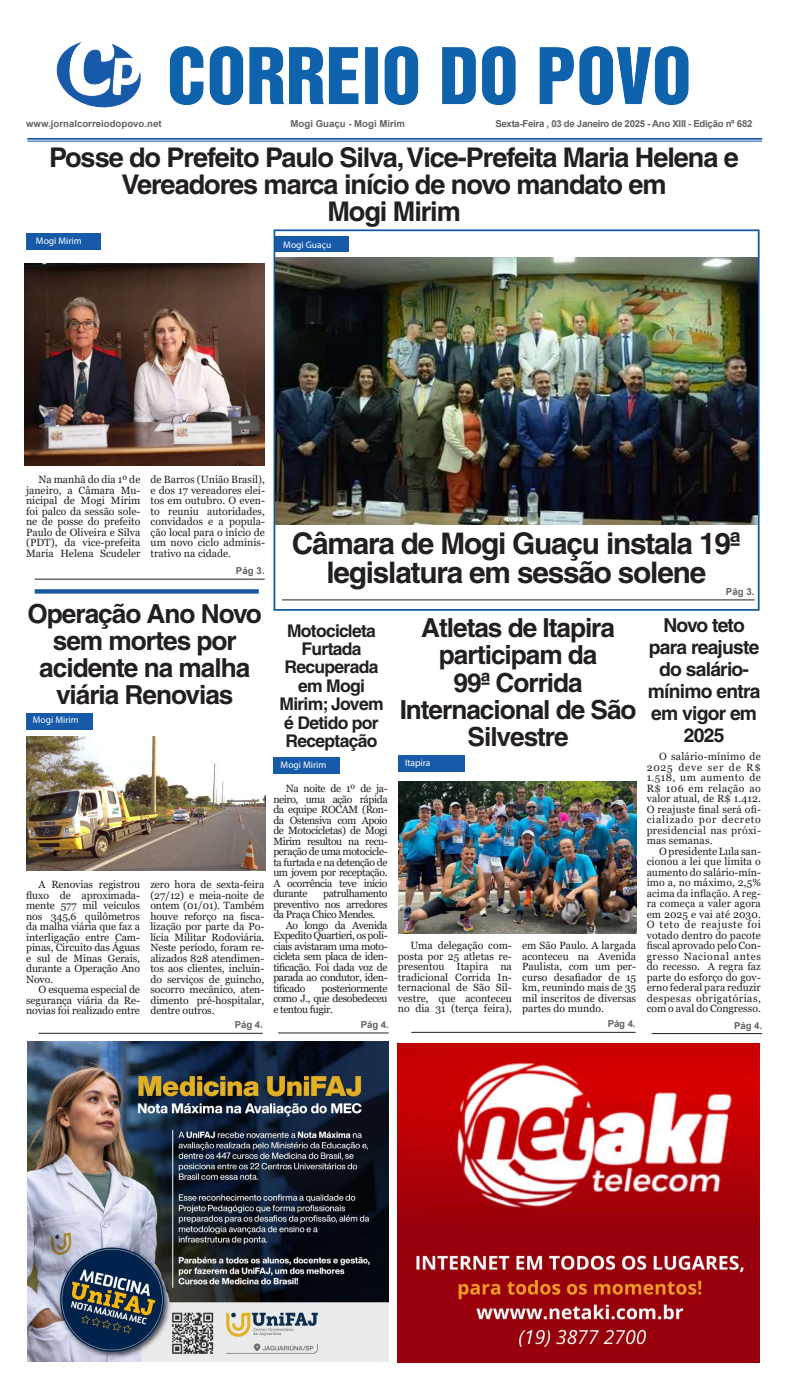
<style>
.page{position:relative;width:787px;height:1389px;background:#fff}
.page>*{position:absolute;margin:0;border:0;box-sizing:border-box;transform-origin:0 0}
.t1{font:700 29.75px/28.9px "Helvetica";letter-spacing:-.04em;color:#231f20;text-align:center}
.t2{font:700 27.12px/27.1px "Helvetica";letter-spacing:-.04em;color:#231f20;text-align:center}
.t3{font:700 26.25px/27.1px "Helvetica";letter-spacing:-.04em;color:#231f20;text-align:center}
.t4{font:700 19.25px/21.9px "Helvetica";letter-spacing:-.04em;color:#231f20;text-align:center}
.t5{font:700 17.5px/18.4px "Helvetica";letter-spacing:-.04em;color:#231f20;text-align:center}
.t6{font:10.5px/10.5px "Georgia";letter-spacing:-.01em;color:#231f20;text-align:justify}
.t7{font:700 9.62px "Arial";letter-spacing:-.01em;color:#636366}
.t8{font:700 9.62px "Arial";letter-spacing:-.03em;color:#636366}
.t9{font:9.62px "Myriad Pro";color:#fff}
.t10{font:9.54px "Myriad Pro";color:#fff}
</style>
<div class="page">
<hr style="left:27px;top:138px;width:734px;height:2px;background:#185aaa">
<hr style="left:27px;top:141px;width:734px;height:1px;background:#185aaa">
<svg style="left:56px;top:42px;width:84px;height:66px"></svg>
<img style="left:169px;top:46px;width:520px;height:59px">
<hr style="left:39px;top:1033px;width:224px;height:1px;background:#231f20">
<hr style="left:411px;top:1032px;width:224px;height:1px;background:#231f20">
<hr style="left:278px;top:1033px;width:110px;height:1px;background:#231f20">
<hr style="left:35px;top:579px;width:229px;height:1px;background:#231f20">
<div style="left:274px;top:758px;width:66px;height:16px;background:#185aaa"></div>
<div style="left:26px;top:234px;width:74px;height:16px;background:#185aaa"></div>
<div style="left:26px;top:713px;width:66px;height:16px;background:#185aaa"></div>
<div style="left:398px;top:756px;width:66px;height:16px;background:#185aaa"></div>
<div style="left:35px;top:589px;width:224px;height:5px;background:#14579f"></div>
<div style="left:273px;top:229px;width:486px;height:382px;border:2px solid #14579f"></div>
<hr style="left:282px;top:599px;width:472px;height:1px;background:#231f20">
<div style="left:275px;top:236px;width:73px;height:16px;background:#185aaa"></div>
<img style="left:27px;top:1042px;width:361px;height:319px">
<img style="left:398px;top:1044px;width:360px;height:318px">
<hr style="left:651px;top:1033px;width:110px;height:1px;background:#231f20">
<img style="left:275px;top:257px;width:482px;height:267px">
<img style="left:25px;top:264px;width:239px;height:201px">
<img style="left:26px;top:736px;width:239px;height:135px">
<img style="left:398px;top:782px;width:238px;height:152px">
<p class="t7" style="left:26px;top:117px;width:137px">www.jornalcorreiodopovo.net</p>
<p class="t8" style="left:495px;top:117px;width:258px">Sexta-Feira , 03 de Janeiro de 2025 - Ano XIII - Edição nº 682</p>
<h2 class="t2" style="left:49px;top:143px;width:691px">Posse do Prefeito Paulo Silva, Vice-Prefeita Maria Helena e<br>Vereadores marca início de novo mandato em<br>Mogi Mirim</h2>
<p class="t7" style="left:290px;top:117px;width:116px">Mogi Guaçu - Mogi Mirim</p>
<p class="t9" style="left:36px;top:235px;width:47px">Mogi Mirim</p>
<p class="t10" style="left:283px;top:239px;width:49px">Mogi Guaçu</p>
<p class="t6" style="left:26px;top:475px;width:116px;text-indent:12px">Na manhã do dia 1º de janeiro, a Câmara Mu&shy;nicipal de Mogi Mirim foi palco da sessão sole&shy;ne de posse do prefeito Paulo de Oliveira e Silva (PDT), da vice-prefeita Maria Helena Scudeler</p>
<p class="t6" style="left:150px;top:475px;width:116px">de Barros (União Brasil), e dos 17 vereadores elei&shy;tos em outubro. O even&shy;to reuniu autoridades, convidados e a popula&shy;ção local para o início de um novo ciclo adminis&shy;trativo na cidade.</p>
<p class="t7" style="left:236px;top:564px;width:30px">Pág 3.</p>
<h3 class="t3" style="left:28px;top:600px;width:236px">Operação Ano Novo sem mortes por acidente na malha viária Renovias</h3>
<p class="t9" style="left:33px;top:714px;width:47px">Mogi Mirim</p>
<p class="t6" style="left:26px;top:880px;width:115px;text-indent:12px">A Renovias registrou fluxo de aproximada&shy;mente 577 mil veículos nos 345,6 quilômetros da malha viária que faz a interligação entre Cam&shy;pinas, Circuito das Águas e sul de Minas Gerais, durante a Operação Ano Novo.</p>
<p class="t6" style="left:26px;top:985px;width:115px;text-indent:12px">O esquema especial de segurança viária da Re&shy;novias foi realizado entre</p>
<p class="t6" style="left:150px;top:880px;width:115px">zero hora de sexta-feira (27/12) e meia-noite de ontem (01/01). Também houve reforço na fisca&shy;lização por parte da Po&shy;lícia Militar Rodoviária.<br>Neste período, foram re&shy;alizados 828 atendimen&shy;tos aos clientes, incluin&shy;do serviços de guincho, socorro mecânico, aten&shy;dimento pré-hospitalar, dentre outros.</p>
<h1 class="t1" style="left:292px;top:528px;width:450px">Câmara de Mogi Guaçu instala 19ª legislatura em sessão solene</h1>
<p class="t7" style="left:725px;top:585px;width:30px">Pág 3.</p>
<h3 class="t3" style="left:399px;top:614px;width:238px">Atletas de Itapira participam da<br>99ª Corrida<br>Internacional de São<br>Silvestre</h3>
<h3 class="t5" style="left:279px;top:621px;width:106px">Motocicleta<br>Furtada<br>Recuperada em Mogi<br>Mirim; Jovem é Detido por<br>Receptação</h3>
<h3 class="t4" style="left:647px;top:614px;width:114px">Novo teto para reajuste do salário&shy;mínimo entra em vigor em<br>2025</h3>
<p class="t6" style="left:646px;top:751px;width:116px;text-indent:12px">O salário-mínimo de 2025 deve ser de R$ 1.518, um aumento de R$ 106 em relação ao valor atual, de R$ 1.412.<br>O reajuste final será ofi&shy;cializado por decreto presidencial nas próxi&shy;mas semanas.</p>
<p class="t6" style="left:646px;top:846px;width:116px;text-indent:12px">O presidente Lula san&shy;cionou a lei que limita o aumento do salário-mín&shy;imo a, no máximo, 2,5% acima da inflação. A reg&shy;ra começa a valer agora em 2025 e vai até 2030.<br>O teto de reajuste foi votado dentro do pacote fiscal aprovado pelo Con&shy;gresso Nacional antes do recesso. A regra faz parte do esforço do gov&shy;erno federal para reduzir despesas obrigatórias, com o aval do Congresso.</p>
<p class="t9" style="left:405px;top:757px;width:27px">Itapira</p>
<p class="t9" style="left:280px;top:759px;width:47px">Mogi Mirim</p>
<p class="t6" style="left:273px;top:783px;width:116px;text-indent:12px">Na noite de 1º de ja&shy;neiro, uma ação rápida da equipe ROCAM (Ron&shy;da Ostensiva com Apoio de Motocicletas) de Mogi Mirim resultou na recu&shy;peração de uma motocicle&shy;ta furtada e na detenção de um jovem por receptação.<br>A ocorrência teve início durante</p>
<p class="t6" style="left:273px;top:888px;width:116px;text-indent:50px">patrulhamento preventivo nos arredores da Praça Chico Mendes.</p>
<p class="t6" style="left:273px;top:920px;width:116px;text-indent:12px">Ao longo da Avenida Expedito Quartieri, os poli&shy;ciais avistaram uma moto&shy;cicleta sem placa de iden&shy;tificação. Foi dada voz de parada ao condutor, iden&shy;tificado</p>
<p class="t6" style="left:398px;top:941px;width:115px;text-indent:12px">Uma delegação com&shy;posta por 25 atletas re&shy;presentou Itapira na tradicional Corrida In&shy;ternacional de São Sil&shy;vestre, que aconteceu no dia 31 (terça feira),</p>
<p class="t6" style="left:522px;top:941px;width:115px">em São Paulo. A largada aconteceu na Avenida Paulista, com um per&shy;curso desafiador de 15 km, reunindo mais de 35 mil inscritos de diversas partes do mundo.</p>
<p class="t6" style="left:273px;top:983px;width:116px;text-indent:48px">posteriormente como J., que desobedeceu e tentou fugir.</p>
<p class="t7" style="left:235px;top:1018px;width:29px">Pág 4.</p>
<p class="t7" style="left:361px;top:1018px;width:29px">Pág 4.</p>
<p class="t7" style="left:607px;top:1017px;width:29px">Pág 4.</p>
<p class="t7" style="left:734px;top:1018px;width:29px">Pág 4.</p>
</div>
